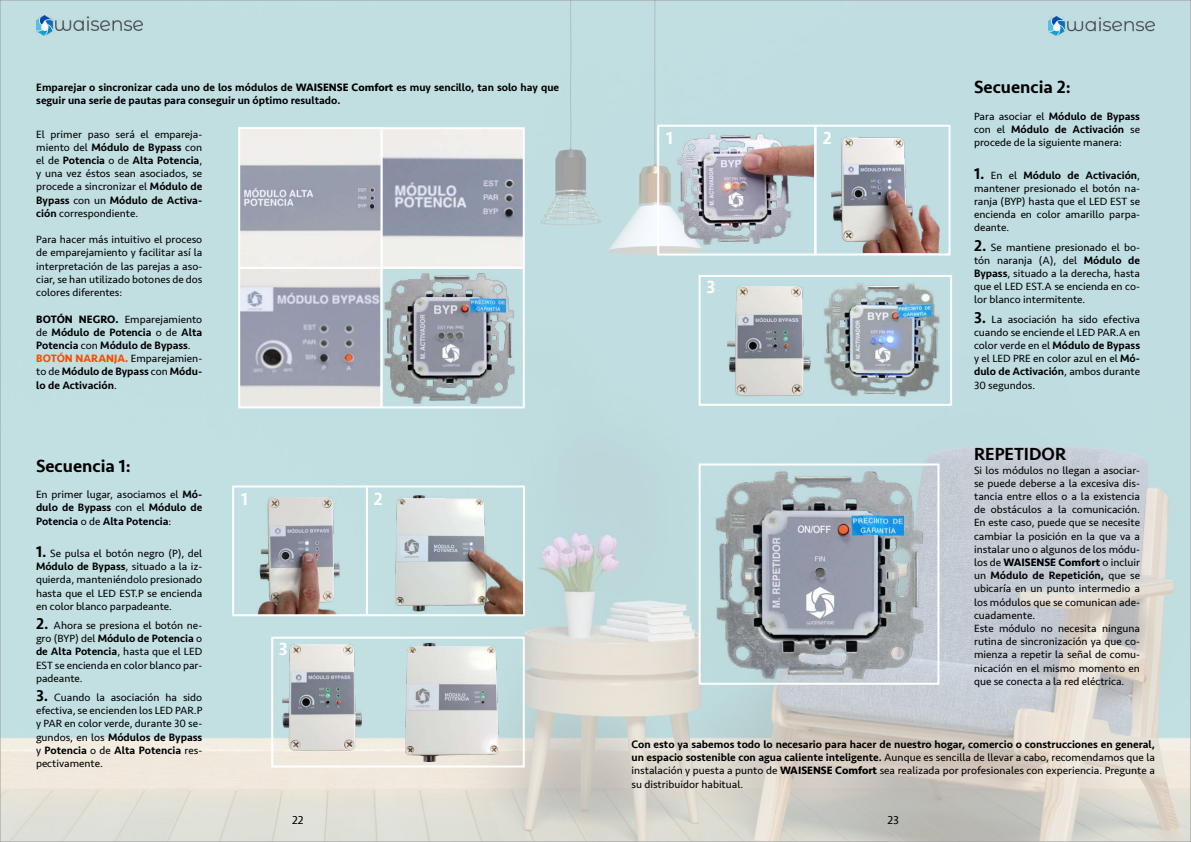
<style>
.page{position:relative;width:1191px;height:842px;background:#fff}
.page>*{position:absolute;margin:0;border:0;box-sizing:border-box;transform-origin:0 0}
.t1{font:500 18px "Seravek";color:#000}
.t2{font:500 18px "Seravek";color:#fff}
.t3{font:12px "Seravek";color:#000}
.t4{font:11px/13.2px "Seravek";color:#000;text-align:justify}
.t5{font:500 11px/13.2px "Seravek";color:#000}
.s1{font-weight:700}
.s2{font-weight:500}
.s3{font-weight:500;font-size:16px}
.s4{font-weight:400}
.s5{font-weight:700;color:#fa4d00}
</style>
<div class="page">
<img style="left:2px;top:2px;width:1187px;height:838px">
<img style="left:241px;top:270px;width:138px;height:135px">
<div style="left:238px;top:267px;width:144px;height:141px;border:2px solid #fff"></div>
<img style="left:241px;top:130px;width:281px;height:136px">
<div style="left:380px;top:127px;width:145px;height:142px;border:2px solid #fff"></div>
<img style="left:384px;top:273px;width:130px;height:130px">
<div style="left:380px;top:267px;width:145px;height:141px;border:2px solid #fff"></div>
<div style="left:238px;top:127px;width:144px;height:142px;border:2px solid #fff"></div>
<img style="left:236px;top:497px;width:105px;height:116px">
<img style="left:396px;top:488px;width:126px;height:125px">
<div style="left:366px;top:485px;width:159px;height:131px;border:2px solid #fff"></div>
<img style="left:283px;top:644px;width:78px;height:106px">
<img style="left:405px;top:640px;width:93px;height:122px">
<div style="left:232px;top:485px;width:136px;height:131px;border:2px solid #fff"></div>
<div style="left:271px;top:637px;width:254px;height:130px;border:2px solid #fff"></div>
<img style="left:709px;top:469px;width:219px;height:213px">
<div style="left:698px;top:463px;width:241px;height:222px;border:2px solid #fff"></div>
<img style="left:676px;top:133px;width:137px;height:120px">
<img style="left:831px;top:135px;width:109px;height:118px">
<img style="left:728px;top:284px;width:82px;height:112px">
<img style="left:823px;top:282px;width:117px;height:116px">
<img style="left:1048px;top:16px;width:106px;height:20px">
<img style="left:37px;top:15px;width:106px;height:21px">
<div style="left:698px;top:275px;width:254px;height:131px;border:2px solid #fff"></div>
<div style="left:657px;top:125px;width:159px;height:131px;border:2px solid #fff"></div>
<div style="left:814px;top:125px;width:136px;height:131px;border:2px solid #fff"></div>
<p class="t5" style="left:36px;top:81px;width:524px">Emparejar o sincronizar cada uno de los módulos de <span class="s1">WAISENSE Comfort</span> es muy sencillo, tan solo hay que seguir una serie de pautas para conseguir un óptimo resultado.</p>
<h1 class="t1" style="left:974px;top:76px;width:98px">Secuencia 2:</h1>
<p class="t4" style="left:974px;top:109px;width:167px">Para asociar el <span class="s2">Módulo de Bypass </span>con el <span class="s2">Módulo de Activación</span> se procede de la siguiente manera:</p>
<p class="t4" style="left:974px;top:168px;width:167px"><span class="s3">1.</span> En el <span class="s2">Módulo de Activación</span>, mantener presionado el botón na&shy;ranja (BYP) hasta que el LED EST se encienda en color amarillo parpa&shy;deante.</p>
<p class="t4" style="left:974px;top:240px;width:167px"><span class="s3">2.</span> Se mantiene presionado el bo&shy;tón naranja (A), del <span class="s2">Módulo de Bypass</span>, situado a la derecha, hasta que el LED EST.A se encienda en co&shy;lor blanco intermitente.</p>
<p class="t4" style="left:974px;top:312px;width:167px"><span class="s3">3.</span> La asociación ha sido efectiva cuando se enciende el LED PAR.A en color verde en el <span class="s2">Módulo de Bypass </span>y el LED PRE en color azul en el <span class="s2">Mó&shy;dulo de Activación</span>, ambos durante 30 segundos.</p>
<p class="t4" style="left:36px;top:127px;width:167px">El primer paso será el empareja&shy;miento del <span class="s2">Módulo de Bypass</span> con el de <span class="s2">Potencia</span> o de <span class="s2">Alta Potencia</span>, y una vez éstos sean asociados, se procede a sincronizar el <span class="s2">Módulo de Bypass</span> con un <span class="s2">Módulo de Activa&shy;ción</span> correspondiente.</p>
<p class="t4" style="left:36px;top:233px;width:167px">Para hacer más intuitivo el proceso de emparejamiento y facilitar así la interpretación de las parejas a aso&shy;ciar, se han utilizado botones de dos colores diferentes:</p>
<p class="t5" style="left:36px;top:312px;width:167px"><span class="s1">BOTÓN NEGRO.</span> <span class="s4">Emparejamiento de</span> Módulo de Potencia <span class="s4">o de</span> Alta<br>Potencia <span class="s4">con</span> Módulo de Bypass<span class="s4">.<br></span><span class="s5">BOTÓN NARANJA.</span> <span class="s4">Emparejamien&shy;to de</span> Módulo de Bypass <span class="s4">con</span> Módu&shy;lo de Activación<span class="s4">.</span></p>
<h1 class="t2" style="left:666px;top:127px;width:8px">1</h1>
<h1 class="t2" style="left:823px;top:127px;width:10px">2</h1>
<h1 class="t2" style="left:706px;top:276px;width:10px">3</h1>
<h1 class="t1" style="left:36px;top:454px;width:96px">Secuencia 1:</h1>
<p class="t5" style="left:36px;top:488px;width:168px;text-align:justify"><span class="s4">En primer lugar, asociamos el</span> Mó&shy;dulo de Bypass <span class="s4">con el</span> Módulo de Potencia <span class="s4">o de</span> Alta Potencia<span class="s4">:</span></p>
<p class="t4" style="left:36px;top:547px;width:168px"><span class="s3">1.</span> Se pulsa el botón negro (P), del <span class="s2">Módulo de Bypass</span>, situado a la iz&shy;quierda, manteniéndolo presionado hasta que el LED EST.P se encienda en color blanco parpadeante.</p>
<p class="t4" style="left:36px;top:619px;width:168px"><span class="s3">2.</span> Ahora se presiona el botón ne&shy;gro (BYP) del <span class="s2">Módulo de Potencia</span> o <span class="s2">de Alta Potencia</span>, hasta que el LED EST se encienda en color blanco par&shy;padeante.</p>
<p class="t4" style="left:36px;top:691px;width:168px"><span class="s3">3.</span> Cuando la asociación ha sido efectiva, se encienden los LED PAR.P y PAR en color verde, durante 30 se&shy;gundos, en los <span class="s2">Módulos de Bypass </span>y <span class="s2">Potencia</span> o de <span class="s2">Alta Potencia</span> res&shy;pectivamente.</p>
<h1 class="t2" style="left:241px;top:488px;width:8px">1</h1>
<h1 class="t2" style="left:374px;top:488px;width:10px">2</h1>
<h1 class="t2" style="left:279px;top:638px;width:10px">3</h1>
<h1 class="t1" style="left:974px;top:443px;width:94px">REPETIDOR</h1>
<p class="t4" style="left:974px;top:463px;width:167px;text-align:left">Si los módulos no llegan a asociar&shy;se puede deberse a la excesiva dis&shy;tancia entre ellos o a la existencia de obstáculos a la comunicación.<br>En este caso, puede que se necesite cambiar la posición en la que va a instalar uno o algunos de los módu&shy;los de <span class="s1">WAISENSE Comfort</span> o incluir un <span class="s2">Módulo de Repetición,</span> que se ubicaría en un punto intermedio a los módulos que se comunican ade&shy;cuadamente.<br>Este módulo no necesita ninguna rutina de sincronización ya que co&shy;mienza a repetir la señal de comu&shy;nicación en el mismo momento en que se conecta a la red eléctrica.</p>
<p class="t4" style="left:631px;top:738px;width:525px"><span class="s2">Con esto ya sabemos todo lo necesario para hacer de nuestro hogar, comercio o construcciones en general, un espacio sostenible con agua caliente inteligente.</span> Aunque es sencilla de llevar a cabo, recomendamos que la instalación y puesta a punto de <span class="s1">WAISENSE Comfort</span> sea realizada por profesionales con experiencia. Pregunte a su distribuidor habitual.</p>
<p class="t3" style="left:292px;top:811px;width:13px">22</p>
<p class="t3" style="left:887px;top:811px;width:13px">23</p>
</div>
